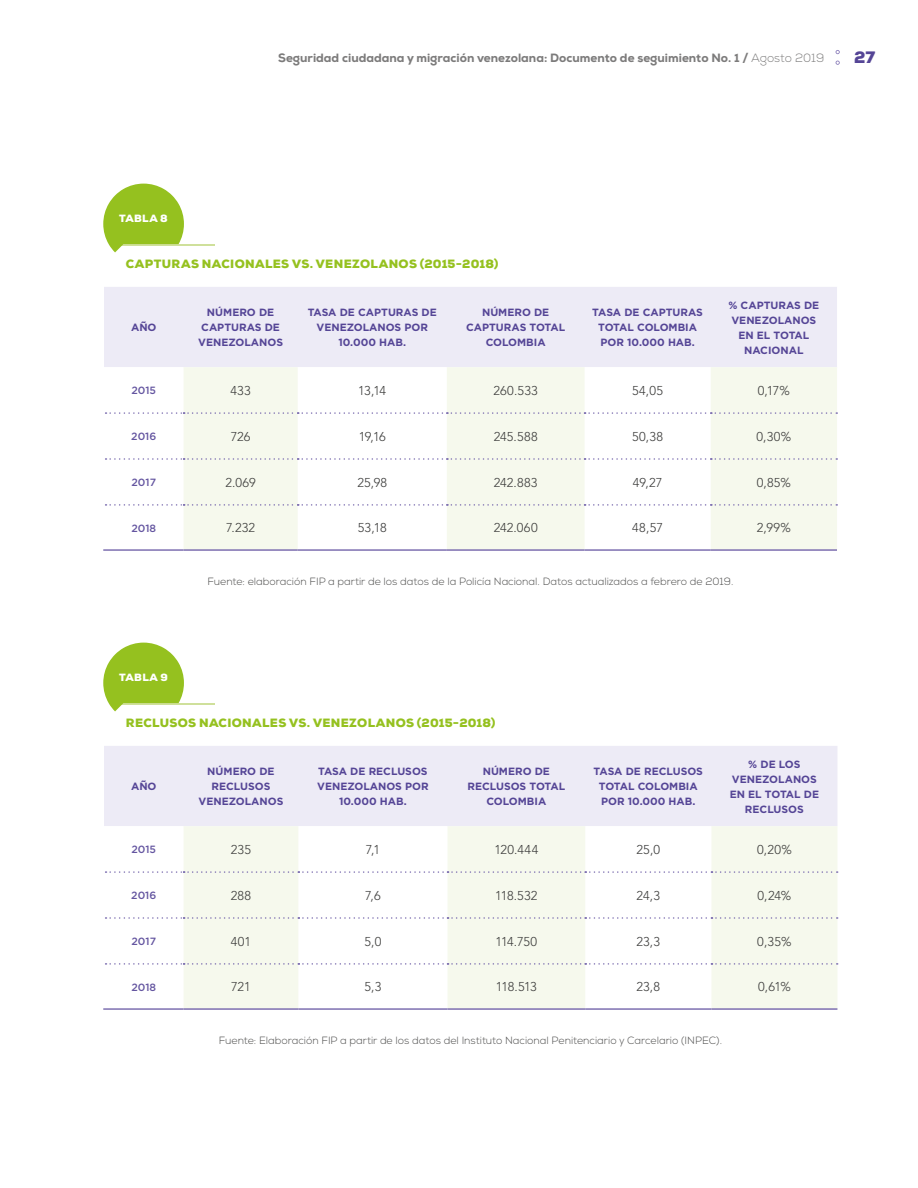
<style>
.page{position:relative;width:918px;height:1188px;background:#fff}
.page>*{position:absolute;margin:0;border:0;box-sizing:border-box;transform-origin:0 0}
.t1{font:900 16.5px "Nexa";color:#554596}
.t2{font:300 12.75px "Avenir LT Std";letter-spacing:.01em;color:#3c3c3b}
.t3{font:800 12px "Nexa";color:#7c7b7b}
.t4{font:900 12px "Nexa";letter-spacing:.015em;color:#95c11f}
.t5{font:900 12px "Nexa";letter-spacing:.035em;color:#95c11f}
.t6{font:700 10.5px/15px "Gotham";color:#554596;text-align:center}
.t7{font:300 10.5px "Nexa";color:#4a4a49}
.t8{font:500 10.5px "Gotham";color:#6455a0}
.t9{font:900 10.5px "Nexa";letter-spacing:.05em;color:#fff}
.s1{font-weight:300}
</style>
<div class="page">
<svg style="left:836px;top:61px;width:4px;height:4px"></svg>
<svg style="left:836px;top:50px;width:4px;height:4px"></svg>
<hr style="left:119px;top:244px;width:96px;height:2px;background:#cfe09b">
<svg style="left:103px;top:184px;width:81px;height:68px"></svg>
<div style="left:104px;top:287px;width:733px;height:80px;background:#edebf6"></div>
<svg style="left:184px;top:367px;width:653px;height:182px;fill:#f6f9ed"></svg>
<svg style="left:106px;top:412px;width:731px;height:2px"></svg>
<svg style="left:106px;top:458px;width:731px;height:2px"></svg>
<svg style="left:106px;top:504px;width:731px;height:2px"></svg>
<hr style="left:103px;top:549px;width:81px;height:2px;background:#7c6eb0">
<hr style="left:184px;top:549px;width:114px;height:2px;background:#7c6eb0">
<hr style="left:298px;top:549px;width:149px;height:2px;background:#7c6eb0">
<hr style="left:447px;top:549px;width:138px;height:2px;background:#7c6eb0">
<hr style="left:585px;top:549px;width:126px;height:2px;background:#7c6eb0">
<hr style="left:711px;top:549px;width:126px;height:2px;background:#7c6eb0">
<hr style="left:119px;top:703px;width:96px;height:2px;background:#cfe09b">
<svg style="left:103px;top:643px;width:81px;height:68px"></svg>
<div style="left:104px;top:746px;width:733px;height:80px;background:#edebf6"></div>
<svg style="left:184px;top:826px;width:653px;height:182px;fill:#f6f9ed"></svg>
<svg style="left:106px;top:871px;width:732px;height:2px"></svg>
<svg style="left:106px;top:917px;width:732px;height:2px"></svg>
<svg style="left:106px;top:963px;width:732px;height:2px"></svg>
<hr style="left:103px;top:1008px;width:81px;height:2px;background:#7c6eb0">
<hr style="left:184px;top:1008px;width:114px;height:2px;background:#7c6eb0">
<hr style="left:298px;top:1008px;width:150px;height:2px;background:#7c6eb0">
<hr style="left:448px;top:1008px;width:137px;height:2px;background:#7c6eb0">
<hr style="left:585px;top:1008px;width:126px;height:2px;background:#7c6eb0">
<hr style="left:711px;top:1008px;width:126px;height:2px;background:#7c6eb0">
<p class="t9" style="left:119px;top:211px;width:50px">TABLA 8</p>
<p class="t3" style="left:278px;top:50px;width:548px">Seguridad ciudadana y migración venezolana: Documento de seguimiento No. 1 / <span class="s1">Agosto 2019</span></p>
<h1 class="t1" style="left:854px;top:47px;width:23px">27</h1>
<p class="t5" style="left:126px;top:256px;width:148px">CAPTURAS NACIONALES</p>
<p class="t4" style="left:292px;top:256px;width:34px">VS . VENEZOL</p>
<p class="t4" style="left:379px;top:256px;width:21px">ANOS</p>
<p class="t4" style="left:420px;top:256px;width:80px">(2015-2018)</p>
<p class="t6" style="left:131px;top:320px;width:27px">AÑO</p>
<p class="t6" style="left:198px;top:305px;width:86px">NÚMERO DE<br>CAPTURAS DE<br>VEN EZOLANOS</p>
<p class="t6" style="left:308px;top:305px;width:131px">TASA DE CAPTURAS DE<br>VEN EZOLANOS POR<br>10.000 HAB.</p>
<p class="t6" style="left:466px;top:305px;width:101px">NÚMERO DE<br>CAPTURAS TOTAL<br>COLOMBIA</p>
<p class="t6" style="left:592px;top:305px;width:112px">TASA DE CAPTURAS<br>TOTAL COLOMBIA<br>POR 10.000 HAB.</p>
<p class="t6" style="left:728px;top:297px;width:92px">% CAPTURAS DE<br>VEN EZOLANOS<br>EN EL TOTAL<br>NACIONAL</p>
<p class="t8" style="left:131px;top:384px;width:26px">2015</p>
<p class="t2" style="left:230px;top:383px;width:22px">433</p>
<p class="t2" style="left:358px;top:383px;width:29px">13,14</p>
<p class="t2" style="left:494px;top:383px;width:46px">260.533</p>
<p class="t2" style="left:632px;top:383px;width:32px">54,05</p>
<p class="t2" style="left:758px;top:383px;width:34px">0,17%</p>
<p class="t8" style="left:131px;top:430px;width:27px">2016</p>
<p class="t2" style="left:231px;top:429px;width:21px">726</p>
<p class="t2" style="left:359px;top:429px;width:29px">19,16</p>
<p class="t2" style="left:494px;top:429px;width:46px">245.588</p>
<p class="t2" style="left:632px;top:429px;width:32px">50,38</p>
<p class="t2" style="left:757px;top:429px;width:36px">0,30%</p>
<p class="t8" style="left:132px;top:476px;width:26px">2017</p>
<p class="t2" style="left:225px;top:475px;width:32px">2.069</p>
<p class="t2" style="left:357px;top:475px;width:31px">25,98</p>
<p class="t2" style="left:494px;top:475px;width:45px">242.883</p>
<p class="t2" style="left:633px;top:475px;width:31px">49,27</p>
<p class="t2" style="left:757px;top:475px;width:36px">0,85%</p>
<p class="t8" style="left:131px;top:521px;width:26px">2018</p>
<p class="t2" style="left:226px;top:520px;width:31px">7.232</p>
<p class="t2" style="left:358px;top:520px;width:30px">53,18</p>
<p class="t2" style="left:494px;top:520px;width:45px">242.060</p>
<p class="t2" style="left:632px;top:520px;width:32px">48,57</p>
<p class="t2" style="left:757px;top:520px;width:36px">2,99%</p>
<p class="t9" style="left:119px;top:670px;width:50px">TABLA 9</p>
<p class="t7" style="left:208px;top:575px;width:527px">Fuente: elaboración FIP a partir de los datos de la Policía Nacional. Datos actualizados a febrero de 2019.</p>
<p class="t4" style="left:126px;top:715px;width:19px">RECL</p>
<p class="t4" style="left:160px;top:715px;width:20px">USOS</p>
<p class="t4" style="left:199px;top:715px;width:72px">NACIONALES</p>
<p class="t4" style="left:289px;top:715px;width:34px">VS . VENEZOL</p>
<p class="t4" style="left:376px;top:715px;width:21px">ANOS</p>
<p class="t4" style="left:417px;top:715px;width:80px">(2015-2018)</p>
<p class="t6" style="left:131px;top:779px;width:27px">AÑO</p>
<p class="t6" style="left:199px;top:764px;width:86px">NÚMERO DE<br>RECLUSOS<br>VEN EZOLANOS</p>
<p class="t6" style="left:317px;top:764px;width:113px">TASA DE RECLUSOS<br>VEN EZOLANOS POR<br>10.000 HAB.</p>
<p class="t6" style="left:467px;top:764px;width:99px">NÚMERO DE<br>RECLUSOS TOTAL<br>COLOMBIA</p>
<p class="t6" style="left:594px;top:764px;width:111px">TASA DE RECLUSOS<br>TOTAL COLOMBIA<br>POR 10.000 HAB.</p>
<p class="t6" style="left:730px;top:756px;width:91px">% DE LOS<br>VEN EZOLANOS<br>EN EL TOTAL DE<br>RECLUSOS</p>
<p class="t8" style="left:131px;top:843px;width:26px">2015</p>
<p class="t2" style="left:231px;top:842px;width:22px">235</p>
<p class="t2" style="left:366px;top:842px;width:16px">7,1</p>
<p class="t2" style="left:494px;top:842px;width:45px">120.444</p>
<p class="t2" style="left:637px;top:842px;width:25px">25,0</p>
<p class="t2" style="left:757px;top:842px;width:36px">0,20%</p>
<p class="t8" style="left:131px;top:889px;width:27px">2016</p>
<p class="t2" style="left:231px;top:888px;width:22px">288</p>
<p class="t2" style="left:365px;top:888px;width:17px">7,6</p>
<p class="t2" style="left:495px;top:888px;width:44px">118.532</p>
<p class="t2" style="left:637px;top:888px;width:25px">24,3</p>
<p class="t2" style="left:758px;top:888px;width:35px">0,24%</p>
<p class="t8" style="left:132px;top:935px;width:26px">2017</p>
<p class="t2" style="left:231px;top:934px;width:22px">401</p>
<p class="t2" style="left:365px;top:934px;width:18px">5,0</p>
<p class="t2" style="left:496px;top:934px;width:43px">114.750</p>
<p class="t2" style="left:636px;top:934px;width:25px">23,3</p>
<p class="t2" style="left:757px;top:934px;width:36px">0,35%</p>
<p class="t8" style="left:131px;top:980px;width:26px">2018</p>
<p class="t2" style="left:231px;top:979px;width:21px">721</p>
<p class="t2" style="left:364px;top:979px;width:18px">5,3</p>
<p class="t2" style="left:496px;top:979px;width:42px">118.513</p>
<p class="t2" style="left:636px;top:979px;width:25px">23,8</p>
<p class="t2" style="left:758px;top:979px;width:34px">0,61%</p>
<p class="t7" style="left:219px;top:1034px;width:505px">Fuente: Elaboración FIP a partir de los datos del Instituto Nacional Penitenciario y Carcelario (INPEC).</p>
</div>
